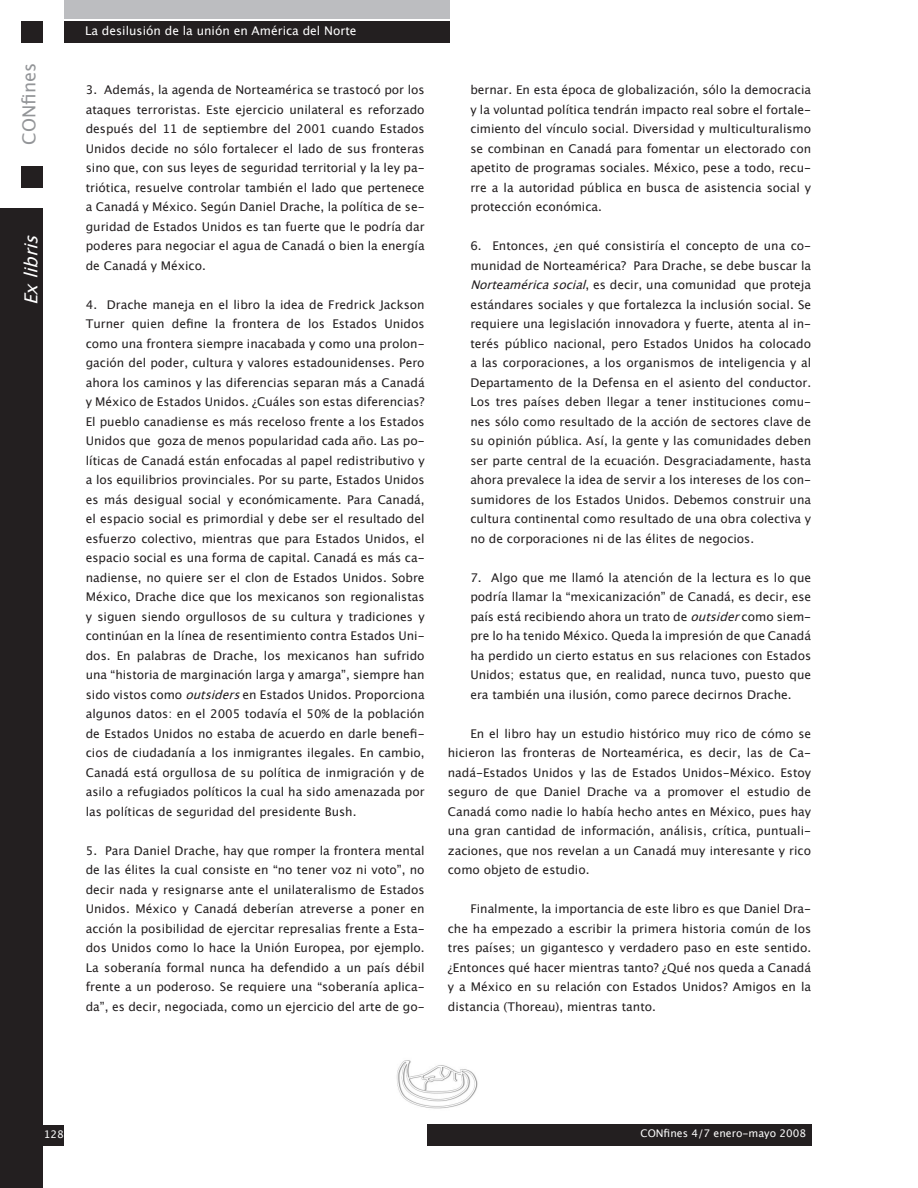
<style>
.page{position:relative;width:918px;height:1188px;background:#fff}
.page>*{position:absolute;margin:0;border:0;box-sizing:border-box;transform-origin:0 0}
.t1{font:18px "Lucida Grande";color:#939598}
.t2{font:italic 18px "Lucida Grande";color:#fff}
.INCISO{font:12px/19.5px "Lucida Grande";color:#231f20;text-align:justify}
.PARRAFO_NORMAL{font:12px/19.5px "Lucida Grande";color:#231f20;text-align:justify}
.t3{font:12px "Lucida Grande";color:#fff}
.t4{font:10.5px "Lucida Grande";color:#fdfdfd}
.s1{font-style:italic}
</style>
<div class="page">
<div style="left:0;top:209px;width:43px;height:979px;background:#231f20"></div>
<div style="left:64px;top:21px;width:386px;height:21px;background:#231f20"></div>
<div style="left:64px;top:0;width:385px;height:19px;background:#bcbdc0"></div>
<div style="left:21px;top:21px;width:22px;height:21px;background:#231f20"></div>
<div style="left:21px;top:166px;width:22px;height:21px;background:#231f20"></div>
<div style="left:428px;top:1124px;width:384px;height:21px;background:#231f20"></div>
<div style="left:22px;top:1125px;width:42px;height:20px;background:#231f20"></div>
<img style="left:396px;top:1060px;width:82px;height:49px">
<p class="t1" style="left:19px;top:145px;width:83px;rotate:-90deg">CONfines</p>
<p class="t2" style="left:21px;top:305px;width:81px;rotate:-90deg">Exlibris</p>
<p class="t3" style="left:85px;top:24px;width:273px">La desilusión de la unión en América del Norte</p>
<p class="INCISO" style="left:86px;top:81px;width:340px">3. Además, la agenda de Norteamérica se trastocó por los ataques terroristas. Este ejercicio unilateral es reforzado después del 11 de septiembre del 2001 cuando Estados Unidos decide no sólo fortalecer el lado de sus fronteras sino que, con sus leyes de seguridad territorial y la ley pa&shy;triótica, resuelve controlar también el lado que pertenece a Canadá y México. Según Daniel Drache, la política de se&shy;guridad de Estados Unidos es tan fuerte que le podría dar poderes para negociar el agua de Canadá o bien la energía de Canadá y México.</p>
<p class="INCISO" style="left:86px;top:295px;width:340px">4. Drache maneja en el libro la idea de Fredrick Jackson Turner quien define la frontera de los Estados Unidos como una frontera siempre inacabada y como una prolon&shy;gación del poder, cultura y valores estadounidenses. Pero ahora los caminos y las diferencias separan más a Canadá y México de Estados Unidos. ¿Cuáles son estas diferencias?<br>El pueblo canadiense es más receloso frente a los Estados Unidos que goza de menos popularidad cada año. Las po&shy;líticas de Canadá están enfocadas al papel redistributivo y a los equilibrios provinciales. Por su parte, Estados Unidos es más desigual social y económicamente. Para Canadá, el espacio social es primordial y debe ser el resultado del esfuerzo colectivo, mientras que para Estados Unidos, el espacio social es una forma de capital. Canadá es más ca&shy;nadiense, no quiere ser el clon de Estados Unidos. Sobre México, Drache dice que los mexicanos son regionalistas y siguen siendo orgullosos de su cultura y tradiciones y continúan en la línea de resentimiento contra Estados Uni&shy;dos. En palabras de Drache, los mexicanos han sufrido una “historia de marginación larga y amarga”, siempre han sido vistos como <span class="s1">outsiders</span>en Estados Unidos. Proporciona algunos datos: en el 2005 todavía el 50% de la población de Estados Unidos no estaba de acuerdo en darle benefi&shy;cios de ciudadanía a los inmigrantes ilegales. En cambio, Canadá está orgullosa de su política de inmigración y de asilo a refugiados políticos la cual ha sido amenazada por las políticas de seguridad del presidente Bush.</p>
<p class="INCISO" style="left:86px;top:841px;width:340px">5. Para Daniel Drache, hay que romper la frontera mental de las élites la cual consiste en “no tener voz ni voto”, no decir nada y resignarse ante el unilateralismo de Estados Unidos. México y Canadá deberían atreverse a poner en acción la posibilidad de ejercitar represalias frente a Esta&shy;dos Unidos como lo hace la Unión Europea, por ejemplo.<br>La soberanía formal nunca ha defendido a un país débil frente a un poderoso. Se requiere una “soberanía aplica&shy;da”, es decir, negociada, como un ejercicio del arte de go-</p>
<p class="INCISO" style="left:470px;top:81px;width:342px">bernar. En esta época de globalización, sólo la democracia y la voluntad política tendrán impacto real sobre el fortale&shy;cimiento del vínculo social. Diversidad y multiculturalismo se combinan en Canadá para fomentar un electorado con apetito de programas sociales. México, pese a todo, recu&shy;rre a la autoridad pública en busca de asistencia social y protección económica.</p>
<p class="INCISO" style="left:470px;top:237px;width:342px">6. Entonces, ¿en qué consistiría el concepto de una co&shy;munidad de Norteamérica? Para Drache, se debe buscar la <span class="s1">Norteaméricasocial</span>, es decir, una comunidad que proteja estándares sociales y que fortalezca la inclusión social. Se requiere una legislación innovadora y fuerte, atenta al in&shy;terés público nacional, pero Estados Unidos ha colocado a las corporaciones, a los organismos de inteligencia y al Departamento de la Defensa en el asiento del conductor.<br>Los tres países deben llegar a tener instituciones comu&shy;nes sólo como resultado de la acción de sectores clave de su opinión pública. Así, la gente y las comunidades deben ser parte central de la ecuación. Desgraciadamente, hasta ahora prevalece la idea de servir a los intereses de los con&shy;sumidores de los Estados Unidos. Debemos construir una cultura continental como resultado de una obra colectiva y no de corporaciones ni de las élites de negocios.</p>
<p class="INCISO" style="left:470px;top:568px;width:342px">7. Algo que me llamó la atención de la lectura es lo que podría llamar la “mexicanización” de Canadá, es decir, ese país está recibiendo ahora un trato de <span class="s1">outsider</span>como siem&shy;pre lo ha tenido México. Queda la impresión de que Canadá ha perdido un cierto estatus en sus relaciones con Estados Unidos; estatus que, en realidad, nunca tuvo, puesto que era también una ilusión, como parece decirnos Drache.</p>
<p class="PARRAFO_NORMAL" style="left:448px;top:724px;width:365px;text-indent:23px">En el libro hay un estudio histórico muy rico de cómo se hicieron las fronteras de Norteamérica, es decir, las de Ca&shy;nadá-Estados Unidos y las de Estados Unidos-México. Estoy seguro de que Daniel Drache va a promover el estudio de Canadá como nadie lo había hecho antes en México, pues hay una gran cantidad de información, análisis, crítica, puntuali&shy;zaciones, que nos revelan a un Canadá muy interesante y rico como objeto de estudio.</p>
<p class="PARRAFO_NORMAL" style="left:448px;top:900px;width:365px;text-indent:23px">Finalmente, la importancia de este libro es que Daniel Dra&shy;che ha empezado a escribir la primera historia común de los tres países; un gigantesco y verdadero paso en este sentido. ¿Entonces qué hacer mientras tanto? ¿Qué nos queda a Canadá y a México en su relación con Estados Unidos? Amigos en la distancia (Thoreau), mientras tanto.</p>
<p class="t4" style="left:44px;top:1128px;width:21px">128</p>
<p class="t4" style="left:640px;top:1127px;width:167px">CONfines 4/7 enero-mayo 2008</p>
</div>
